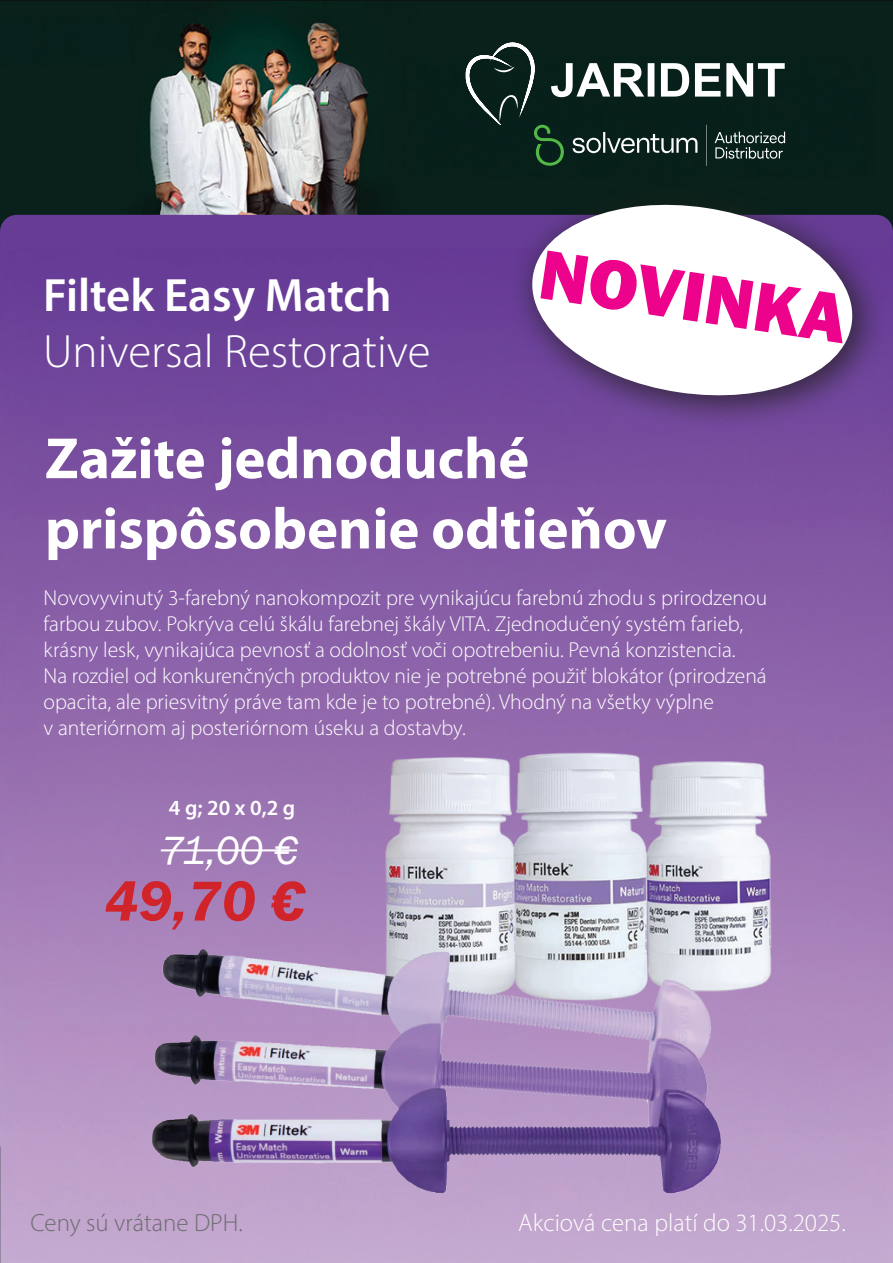
<style>
.page{position:relative;width:893px;height:1263px;background:#fff}
.page>*{position:absolute;margin:0;border:0;box-sizing:border-box;transform-origin:0 0}
.t1{font:800 72.3px "Franklin Gothic";color:#ed028c}
.t2{font:700 58.5px/70.3px "Myriad Pro";color:#fff}
.t3{font:italic 600 58.05px "Franklin Gothic";color:#d1232a}
.t4{font:300 46.95px "Myriad Pro";color:#fff}
.t5{font:600 46.95px "Myriad Pro";color:#fff}
.t6{font:italic 40.5px "Franklin Gothic";color:#fff}
.t7{font:300 24.9px "Myriad Pro";color:#fff}
.t8{font:300 24.9px "Myriad Pro";color:#6c6d70}
.t9{font:300 21.6px/26px "Myriad Pro";color:#fff}
.t10{font:600 21.6px "Myriad Pro";color:#fff}
</style>
<div class="page">
<img style="left:0;top:236px;width:893px;height:1027px">
<img style="left:0;top:471px;width:1px;height:266px">
<hr style="left:161px;top:849px;width:136px;height:2px;background:#fff">
<img style="left:0;top:2px;width:893px;height:226px">
<div style="left:0;top:215px;width:893px;height:34px;background:#663c95;border-radius:17px"></div>
<div style="left:508px;top:180px;width:380px;height:251px;background:#231f20;opacity:.75"></div>
<svg style="left:525px;top:195px;width:334px;height:210px"></svg>
<svg style="left:466px;top:43px;width:319px;height:123px;background:#2c413b"></svg>
<img style="left:344px;top:698px;width:464px;height:348px">
<img style="left:138px;top:913px;width:596px;height:350px">
<p class="t5" style="left:43px;top:265px;width:350px">Filtek Easy Match</p>
<p class="t4" style="left:43px;top:323px;width:389px">Universal Restorative</p>
<p class="t1" style="left:548px;top:226px;width:311px;rotate:9deg">NOVINKA</p>
<p class="t2" style="left:45px;top:421px;width:624px">Zažite jednoduché prispôsobenie odtieňov</p>
<p class="t9" style="left:44px;top:584px;width:725px">Novovyvinutý 3-farebný nanokompozit pre vynikajúcu farebnú zhodu s prirodzenou farbou zubov. Pokrýva celú škálu farebnej škály VITA. Zjednodučený systém farieb, krásny lesk, vynikajúca pevnosť a odolnosť voči opotrebeniu. Pevná konzistencia.</p>
<p class="t9" style="left:44px;top:662px;width:725px">Na rozdiel od konkurenčných produktov nie je potrebné použiť blokátor (prirodzená opacita, ale priesvitný práve tam kde je to potrebné). Vhodný na všetky výplne</p>
<p class="t9" style="left:44px;top:714px;width:424px">v anteriórnom aj posteriórnom úseku a dostavby.</p>
<p class="t10" style="left:169px;top:794px;width:128px">4 g; 20 x 0,2 g</p>
<p class="t6" style="left:161px;top:825px;width:138px">71,00 €</p>
<p class="t3" style="left:104px;top:864px;width:201px">49,70 €</p>
<p class="t8" style="left:31px;top:1207px;width:214px">Ceny sú vrátane DPH.</p>
<p class="t7" style="left:518px;top:1207px;width:329px">Akciová cena platí do 31.03.2025.</p>
</div>
